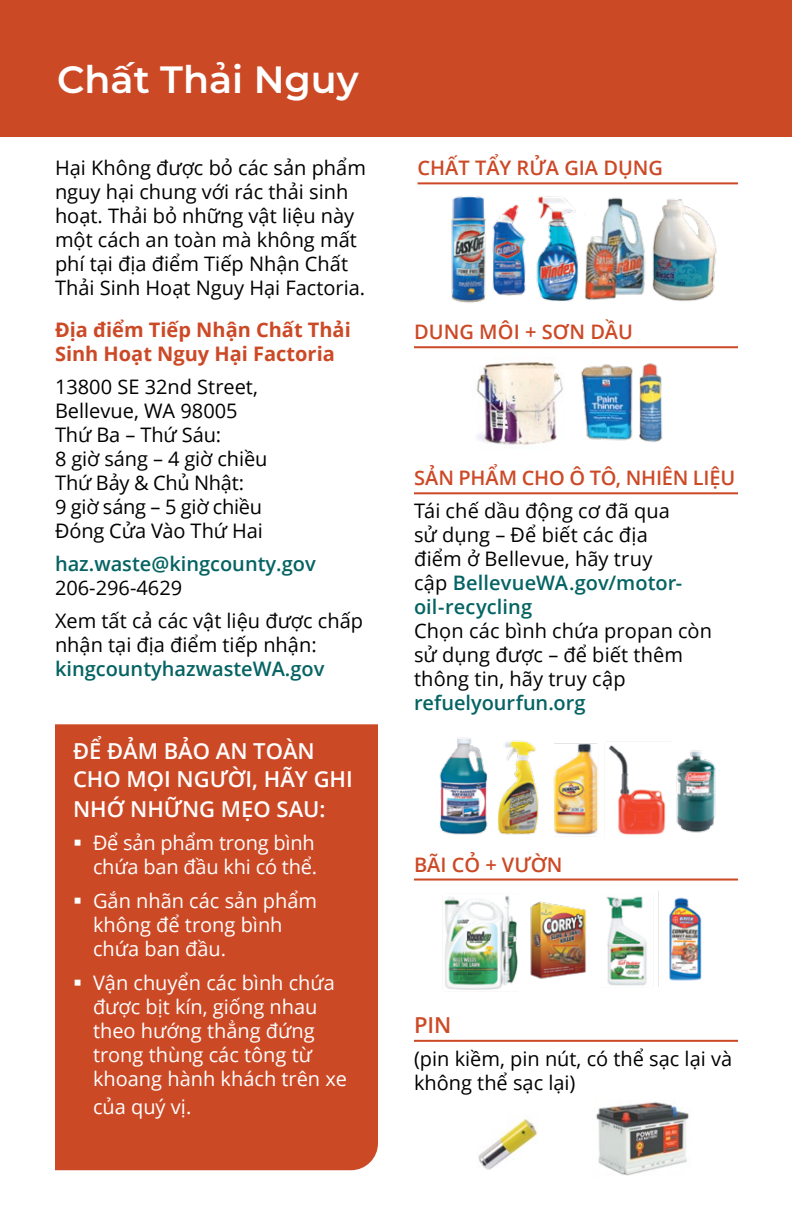
<style>
.page{position:relative;width:792px;height:1224px;background:#fff}
.page>*{position:absolute;margin:0;border:0;box-sizing:border-box;transform-origin:0 0}
.t1{font:600 38px "Montserrat";color:#fff}
.Body_Text{font:600 22px/28px "Open Sans";color:#fff}
.Hazardous_Waste_H1{font:600 22px "Open Sans";color:#cc4926}
.Body_Text-2{font:20px/24px "Open Sans";color:#000}
.t2{font:20px/24px "Open Sans";color:#fff}
.Hazardous_Waste_H1-2{font:600 20px "Open Sans";color:#cc4926}
.Body_Text-3{font:700 20px/24px "Open Sans";color:#cc4926}
.Body_Text-4{font:600 20px "Open Sans";color:#056363}
.s1{font-weight:600;color:#056363}
</style>
<div class="page">
<hr style="left:418px;top:182px;width:320px;height:2px;background:#cc4926">
<img style="left:652px;top:198px;width:65px;height:104px">
<img style="left:492px;top:204px;width:34px;height:92px">
<img style="left:584px;top:197px;width:62px;height:103px">
<img style="left:451px;top:196px;width:35px;height:107px">
<img style="left:536px;top:196px;width:43px;height:105px">
<div style="left:0;top:0;width:792px;height:137px;background:#cc4926"></div>
<div style="left:55px;top:724px;width:323px;height:446px;background:#cc4926"></div>
<img style="left:444px;top:891px;width:258px;height:99px">
<img style="left:478px;top:1119px;width:59px;height:51px">
<img style="left:596px;top:1101px;width:93px;height:75px">
<hr style="left:414px;top:346px;width:324px;height:2px;background:#cc4926">
<img style="left:476px;top:361px;width:87px;height:84px">
<img style="left:581px;top:363px;width:82px;height:79px">
<hr style="left:414px;top:492px;width:324px;height:2px;background:#cc4926">
<img style="left:439px;top:738px;width:49px;height:97px">
<img style="left:608px;top:745px;width:58px;height:90px">
<img style="left:553px;top:743px;width:45px;height:92px">
<img style="left:497px;top:740px;width:42px;height:95px">
<img style="left:676px;top:750px;width:40px;height:83px">
<hr style="left:414px;top:879px;width:324px;height:2px;background:#cc4926">
<hr style="left:414px;top:1040px;width:324px;height:2px;background:#cc4926">
<svg style="left:75px;top:840px;width:5px;height:6px"></svg>
<svg style="left:75px;top:898px;width:5px;height:6px"></svg>
<svg style="left:75px;top:980px;width:5px;height:6px"></svg>
<p class="t1" style="left:57px;top:52px;width:303px">Chất Thải Nguy</p>
<p class="Body_Text-2" style="left:55px;top:156px;width:312px">Hại Không được bỏ các sản phẩm nguy hại chung với rác thải sinh hoạt. Thải bỏ những vật liệu này một cách an toàn mà không mất phí tại địa điểm Tiếp Nhận Chất<br>Thải Sinh Hoạt Nguy Hại Factoria.</p>
<p class="Body_Text-3" style="left:55px;top:318px;width:297px">Địa điểm Tiếp Nhận Chất Thải<br>Sinh Hoạt Nguy Hại Factoria</p>
<p class="Body_Text-2" style="left:55px;top:375px;width:204px">13800 SE 32nd Street,<br>Bellevue, WA 98005</p>
<p class="Body_Text-2" style="left:55px;top:423px;width:168px">Thứ Ba – Thứ Sáu:</p>
<p class="Body_Text-2" style="left:55px;top:447px;width:214px">8 giờ sáng – 4 giờ chiều</p>
<p class="Body_Text-2" style="left:55px;top:471px;width:191px">Thứ Bảy &amp; Chủ Nhật:</p>
<p class="Body_Text-2" style="left:55px;top:495px;width:209px">9 giờ sáng – 5 giờ chiều<br>Đóng Cửa Vào Thứ Hai</p>
<p class="Body_Text-4" style="left:55px;top:550px;width:262px">haz.waste@kingcounty.gov</p>
<p class="Body_Text-2" style="left:55px;top:576px;width:129px">206-296-4629</p>
<p class="Body_Text-2" style="left:55px;top:609px;width:310px">Xem tất cả các vật liệu được chấp nhận tại địa điểm tiếp nhận: <span class="s1">kingcountyhazwasteWA.gov</span></p>
<p class="Body_Text" style="left:73px;top:737px;width:281px">ĐỂ ĐẢM BẢO AN TOÀN<br>CHO MỌI NGƯỜI, HÃY GHI</p>
<p class="Body_Text" style="left:73px;top:795px;width:254px">NHỚ NHỮNG MẸO SAU:</p>
<p class="t2" style="left:93px;top:830px;width:226px">Để sản phẩm trong bình chứa ban đầu khi có thể.</p>
<p class="t2" style="left:93px;top:888px;width:226px">Gắn nhãn các sản phẩm không để trong bình chứa ban đầu.</p>
<p class="t2" style="left:93px;top:971px;width:256px">Vận chuyển các bình chứa được bịt kín, giống nhau theo hướng thẳng đứng trong thùng các tông từ khoang hành khách trên xe</p>
<p class="t2" style="left:93px;top:1095px;width:100px">của quý vị.</p>
<p class="Hazardous_Waste_H1-2" style="left:418px;top:154px;width:247px">CHẤT TẨY RỬA GIA DỤNG</p>
<p class="Hazardous_Waste_H1-2" style="left:414px;top:318px;width:220px">DUNG MÔI + SƠN DẦU</p>
<p class="Hazardous_Waste_H1-2" style="left:414px;top:464px;width:323px">SẢN PHẨM CHO Ô TÔ, NHIÊN LIỆU</p>
<p class="Body_Text-2" style="left:414px;top:499px;width:270px">Tái chế dầu động cơ đã qua sử dụng – Để biết các địa điểm ở Bellevue, hãy truy cập <span class="s1">BellevueWA.gov/motor&shy;oil-recycling</span></p>
<p class="Body_Text-2" style="left:414px;top:619px;width:300px">Chọn các bình chứa propan còn sử dụng được – để biết thêm thông tin, hãy truy cập <span class="s1">refuelyourfun.org</span></p>
<p class="Hazardous_Waste_H1-2" style="left:414px;top:851px;width:150px">BÃI CỎ + VƯỜN</p>
<p class="Hazardous_Waste_H1" style="left:414px;top:1010px;width:39px">PIN</p>
<p class="Body_Text-2" style="left:414px;top:1046px;width:320px">(pin kiềm, pin nút, có thể sạc lại và không thể sạc lại)</p>
</div>
